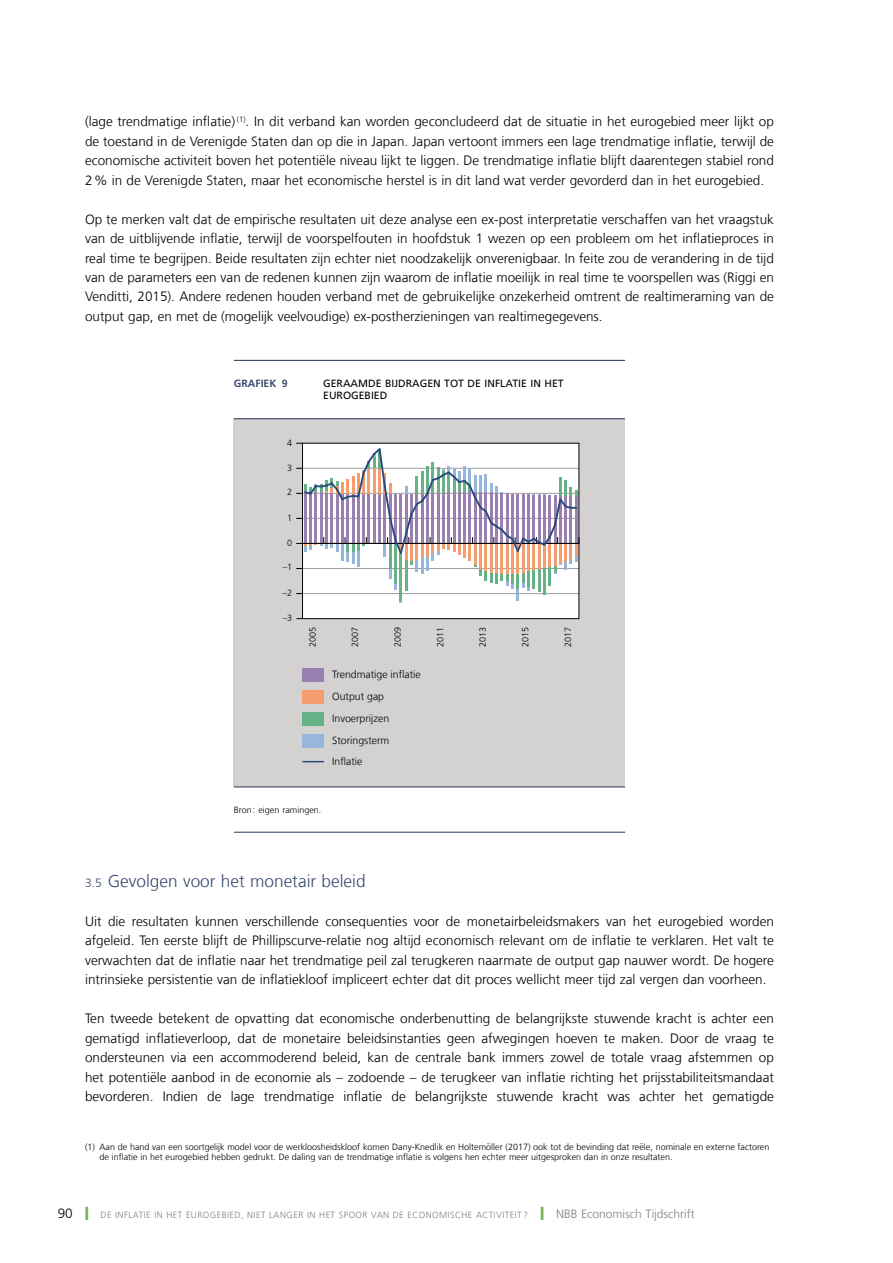
<style>
.page{position:relative;width:893px;height:1263px;background:#fff}
.page>*{position:absolute;margin:0;border:0;box-sizing:border-box;transform-origin:0 0}
.t1{font:300 17.25px "Frutiger LT Com";color:#3b4b6f}
.t2{font:300 13.5px/19.5px "Frutiger LT Com";color:#000;text-align:justify}
.t3{font:300 10.5px/21.6px "Frutiger LT Com";color:#000}
.t4{font:10.5px/12px "Frutiger LT Com";color:#000}
.t5{font:700 10.5px "Frutiger LT Com";color:#3b4b6f}
.t6{font:300 9px/9.8px "Frutiger LT Com";color:#000}
.t7{font:300 9px "Frutiger LT Com";letter-spacing:.05em;color:#81807a}
.s1{font-size:12px}
.s2{font-size:13.5px;color:#000}
.s3{color:#77b552}
</style>
<div class="page">
<div style="left:234px;top:419px;width:391px;height:368px;background:#d4d2d0"></div>
<hr style="left:234px;top:360px;width:391px;height:1px;background:#3b4b6f">
<hr style="left:234px;top:832px;width:391px;height:1px;background:#3b4b6f">
<hr style="left:234px;top:418px;width:391px;height:1px;background:#3b4b6f">
<hr style="left:234px;top:786px;width:391px;height:1px;background:#3b4b6f">
<div style="left:302px;top:443px;width:277px;height:176px;background:#fff"></div>
<svg style="left:296px;top:443px;width:281px;height:160px"></svg>
<div style="left:303px;top:668px;width:21px;height:14px;background:#9a80b1"></div>
<div style="left:303px;top:691px;width:21px;height:13px;background:#f59d6e"></div>
<div style="left:303px;top:712px;width:21px;height:14px;background:#66b186"></div>
<div style="left:303px;top:734px;width:21px;height:13px;background:#97b6dc"></div>
<svg style="left:303px;top:761px;width:21px;height:1px"></svg>
<div style="left:302px;top:443px;width:277px;height:176px;border:1px solid #000"></div>
<p class="t2" style="left:85px;top:111px;width:690px">(lage trendmatige inflatie) <sup>(1)</sup>. In dit verband kan worden geconcludeerd dat de situatie in het eurogebied meer lijkt op de toestand in de Verenigde Staten dan op die in Japan. Japan vertoont immers een lage trendmatige inflatie, terwijl de economische activiteit boven het potentiële niveau lijkt te liggen. De trendmatige inflatie blijft daarentegen stabiel rond 2% in de Verenigde Staten, maar het economische herstel is in dit land wat verder gevorderd dan in het eurogebied.</p>
<p class="t2" style="left:85px;top:209px;width:690px">Op te merken valt dat de empirische resultaten uit deze analyse een ex-post interpretatie verschaffen van het vraagstuk van de uitblijvende inflatie, terwijl de voorspelfouten in hoofdstuk 1 wezen op een probleem om het inflatieproces in real time te begrijpen. Beide resultaten zijn echter niet noodzakelijk onverenigbaar. In feite zou de verandering in de tijd van de parameters een van de redenen kunnen zijn waarom de inflatie moeilijk in real time te voorspellen was (Riggi en Venditti, 2015). Andere redenen houden verband met de gebruikelijke onzekerheid omtrent de realtimeraming van de output gap, en met de (mogelijk veelvoudige) ex-postherzieningen van realtimegegevens.</p>
<p class="t5" style="left:234px;top:377px;width:55px">GRAFIEK 9</p>
<p class="t4" style="left:323px;top:377px;width:242px">GERAAMDE BIJDRAGEN TOT DE INFLATIE IN HET<br>EUROGEBIED</p>
<p class="t6" style="left:287px;top:438px;width:7px">4</p>
<p class="t6" style="left:287px;top:463px;width:7px">3</p>
<p class="t6" style="left:287px;top:487px;width:7px">2</p>
<p class="t6" style="left:287px;top:513px;width:7px">1</p>
<p class="t6" style="left:287px;top:538px;width:7px">0</p>
<p class="t6" style="left:283px;top:562px;width:11px">–1</p>
<p class="t6" style="left:283px;top:588px;width:11px">–2</p>
<p class="t6" style="left:283px;top:613px;width:11px">–3</p>
<p class="t6" style="left:308px;top:647px;width:22px;rotate:-90deg">2005</p>
<p class="t6" style="left:350px;top:647px;width:22px;rotate:-90deg">2007</p>
<p class="t6" style="left:393px;top:647px;width:22px;rotate:-90deg">2009</p>
<p class="t6" style="left:435px;top:647px;width:22px;rotate:-90deg">2011</p>
<p class="t6" style="left:478px;top:647px;width:22px;rotate:-90deg">2013</p>
<p class="t6" style="left:520px;top:647px;width:22px;rotate:-90deg">2015</p>
<p class="t6" style="left:563px;top:647px;width:22px;rotate:-90deg">2017</p>
<p class="t3" style="left:332px;top:664px;width:90px">Trendmatige inflatie<br>Output gap<br>Invoerprĳzen<br>Storingsterm<br>Inflatie</p>
<p class="t6" style="left:234px;top:805px;width:89px">Bron: eigen ramingen.</p>
<p class="t1" style="left:85px;top:870px;width:282px"><span class="s1">3.5</span> Gevolgen voor het monetair beleid</p>
<p class="t2" style="left:85px;top:911px;width:690px">Uit die resultaten kunnen verschillende consequenties voor de monetairbeleidsmakers van het eurogebied worden afgeleid. Ten eerste blijft de Phillipscurve-relatie nog altijd economisch relevant om de inflatie te verklaren. Het valt te verwachten dat de inflatie naar het trendmatige peil zal terugkeren naarmate de output gap nauwer wordt. De hogere intrinsieke persistentie van de inflatiekloof impliceert echter dat dit proces wellicht meer tijd zal vergen dan voorheen.</p>
<p class="t2" style="left:85px;top:1008px;width:690px">Ten tweede betekent de opvatting dat economische onderbenutting de belangrijkste stuwende kracht is achter een gematigd inflatieverloop, dat de monetaire beleidsinstanties geen afwegingen hoeven te maken. Door de vraag te ondersteunen via een accommoderend beleid, kan de centrale bank immers zowel de totale vraag afstemmen op het potentiële aanbod in de economie als – zodoende – de terugkeer van inflatie richting het prijsstabiliteitsmandaat bevorderen. Indien de lage trendmatige inflatie de belangrijkste stuwende kracht was achter het gematigde</p>
<p class="t6" style="left:99px;top:1142px;width:671px;text-indent:-14px">(1) Aan de hand van een soortgelijk model voor de werkloosheidskloof komen Dany-Knedlik en Holtemöller (2017) ook tot de bevinding dat reële, nominale en externe factoren de inflatie in het eurogebied hebben gedrukt. De daling van de trendmatige inflatie is volgens hen echter meer uitgesproken dan in onze resultaten.</p>
<p class="t7" style="left:58px;top:1209px;width:638px"><span class="s2">90</span> <span class="s3">❙</span> De inflatie in het eurogebied, niet langer in het spoor van de economische activiteit ? <span class="s3">❙</span> <span class="s1">NBB Economisch Tijdschrift</span></p>
</div>
